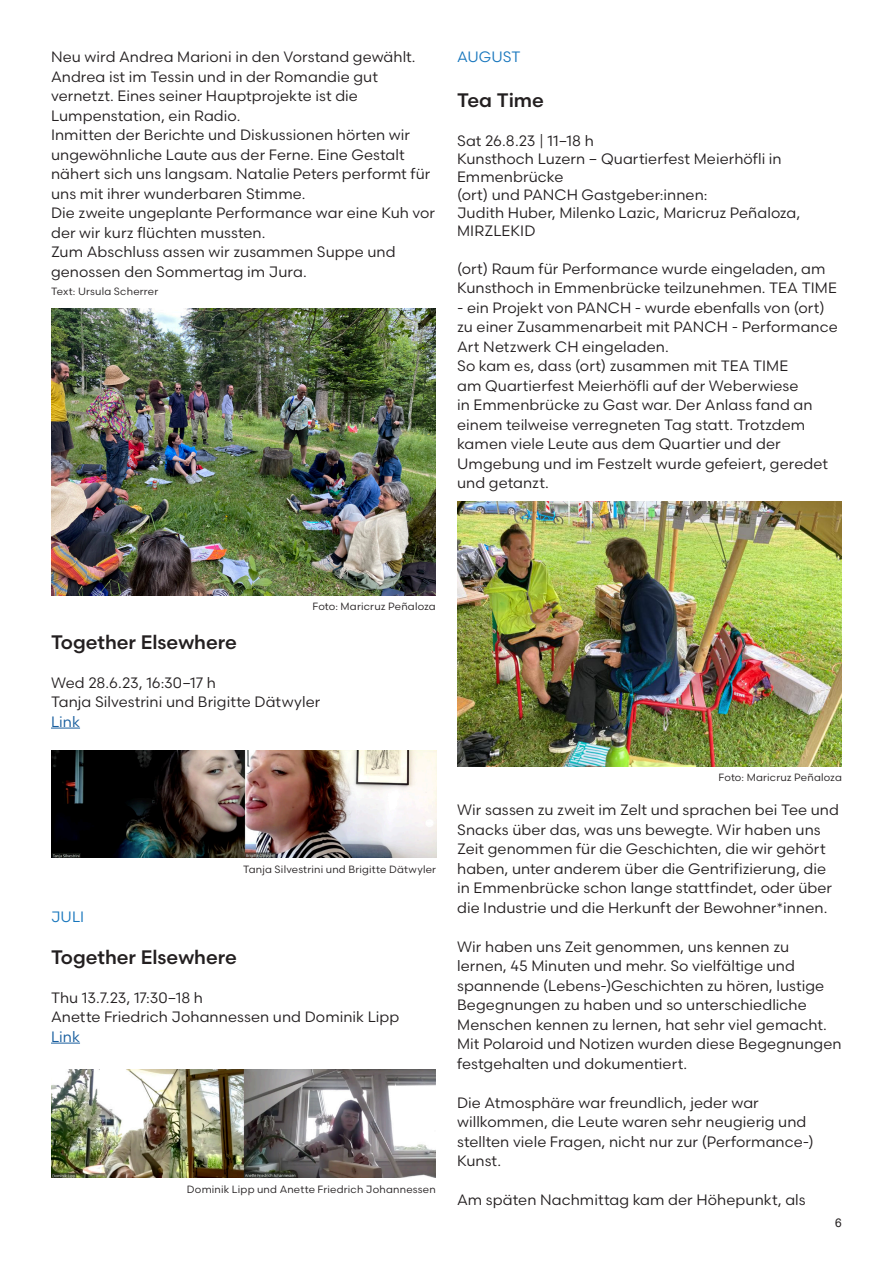
<style>
.page{position:relative;width:893px;height:1263px;background:#fff}
.page>*{position:absolute;margin:0;border:0;box-sizing:border-box;transform-origin:0 0}
.Fliesstext{font:500 19.5px "Scandia";color:#231f20}
.Fliesstext-2{font:15px/19.5px "Scandia";letter-spacing:.005em;color:#231f20}
.Fliesstext-3{font:15px "Scandia";color:#1776bd}
.Fliesstext-4{font:15px "Scandia";color:#175d9e}
.t1{font:12px "Arial";color:#231f20}
.Fliesstext-5{font:10.5px "Scandia";letter-spacing:.015em;color:#231f20}
</style>
<div class="page">
<svg style="left:51px;top:728px;width:29px;height:1px"></svg>
<svg style="left:51px;top:1043px;width:29px;height:1px"></svg>
<img style="left:457px;top:502px;width:385px;height:264px">
<img style="left:51px;top:309px;width:385px;height:286px">
<img style="left:51px;top:750px;width:385px;height:108px">
<img style="left:51px;top:1070px;width:385px;height:107px">
<p class="Fliesstext-2" style="left:51px;top:47px;width:366px">Neu wird Andrea Marioni in den Vorstand gewählt.<br>Andrea ist im Tessin und in der Romandie gut vernetzt. Eines seiner Hauptprojekte ist die Lumpenstation, ein Radio.</p>
<p class="Fliesstext-2" style="left:51px;top:125px;width:381px">Inmitten der Berichte und Diskussionen hörten wir ungewöhnliche Laute aus der Ferne. Eine Gestalt nähert sich uns langsam. Natalie Peters performt für uns mit ihrer wunderbaren Stimme.</p>
<p class="Fliesstext-2" style="left:51px;top:203px;width:386px">Die zweite ungeplante Performance war eine Kuh vor der wir kurz flüchten mussten.</p>
<p class="Fliesstext-2" style="left:51px;top:242px;width:346px">Zum Abschluss assen wir zusammen Suppe und genossen den Sommertag im Jura.</p>
<p class="Fliesstext-5" style="left:51px;top:285px;width:109px">Text: Ursula Scherrer</p>
<p class="Fliesstext-3" style="left:457px;top:48px;width:65px">AUGUST</p>
<p class="Fliesstext" style="left:457px;top:88px;width:88px">Tea Time</p>
<p class="Fliesstext-2" style="left:457px;top:131px;width:138px">Sat 26.8.23 | 11–18 h</p>
<p class="Fliesstext-2" style="left:457px;top:150px;width:326px;line-height:18px">Kunsthoch Luzern – Quartierfest Meierhöfli in<br>Emmenbrücke</p>
<p class="Fliesstext-2" style="left:457px;top:185px;width:252px">(ort) und PANCH Gastgeber:innen:</p>
<p class="Fliesstext-2" style="left:457px;top:204px;width:345px;line-height:18px">Judith Huber, Milenko Lazic, Maricruz Peñaloza,<br>MIRZLEKID</p>
<p class="Fliesstext-2" style="left:457px;top:259px;width:381px">(ort) Raum für Performance wurde eingeladen, am<br>Kunsthoch in Emmenbrücke teilzunehmen. TEA TIME</p>
<p class="Fliesstext-2" style="left:457px;top:298px;width:382px">- ein Projekt von PANCH - wurde ebenfalls von (ort) zu einer Zusammenarbeit mit PANCH - Performance<br>Art Netzwerk CH eingeladen.</p>
<p class="Fliesstext-2" style="left:457px;top:356px;width:372px">So kam es, dass (ort) zusammen mit TEA TIME<br>am Quartierfest Meierhöfli auf der Weberwiese<br>in Emmenbrücke zu Gast war. Der Anlass fand an einem teilweise verregneten Tag statt. Trotzdem kamen viele Leute aus dem Quartier und der Umgebung und im Festzelt wurde gefeiert, geredet und getanzt.</p>
<p class="Fliesstext-5" style="left:312px;top:600px;width:125px">Foto: Maricruz Peñaloza</p>
<p class="Fliesstext" style="left:51px;top:630px;width:187px">Together Elsewhere</p>
<p class="Fliesstext-2" style="left:51px;top:673px;width:166px">Wed 28.6.23, 16:30–17 h</p>
<p class="Fliesstext-2" style="left:51px;top:692px;width:271px">Tanja Silvestrini und Brigitte Dätwyler</p>
<p class="Fliesstext-4" style="left:51px;top:712px;width:31px">Link</p>
<p class="Fliesstext-5" style="left:243px;top:863px;width:194px">Tanja Silvestrini und Brigitte Dätwyler</p>
<p class="Fliesstext-3" style="left:51px;top:907px;width:35px">JULI</p>
<p class="Fliesstext" style="left:51px;top:945px;width:187px">Together Elsewhere</p>
<p class="Fliesstext-2" style="left:51px;top:988px;width:154px">Thu 13.7.23, 17:30–18 h</p>
<p class="Fliesstext-2" style="left:51px;top:1007px;width:350px">Anette Friedrich Johannessen und Dominik Lipp</p>
<p class="Fliesstext-4" style="left:51px;top:1027px;width:31px">Link</p>
<p class="Fliesstext-5" style="left:187px;top:1182px;width:250px">Dominik Lipp und Anette Friedrich Johannessen</p>
<p class="Fliesstext-5" style="left:718px;top:771px;width:125px">Foto: Maricruz Peñaloza</p>
<p class="Fliesstext-2" style="left:457px;top:800px;width:383px">Wir sassen zu zweit im Zelt und sprachen bei Tee und Snacks über das, was uns bewegte. Wir haben uns Zeit genommen für die Geschichten, die wir gehört haben, unter anderem über die Gentrifizierung, die in Emmenbrücke schon lange stattfindet, oder über die Industrie und die Herkunft der Bewohner*innen.</p>
<p class="Fliesstext-2" style="left:457px;top:937px;width:386px">Wir haben uns Zeit genommen, uns kennen zu lernen, 45 Minuten und mehr. So vielfältige und spannende (Lebens-)Geschichten zu hören, lustige Begegnungen zu haben und so unterschiedliche Menschen kennen zu lernen, hat sehr viel gemacht.<br>Mit Polaroid und Notizen wurden diese Begegnungen festgehalten und dokumentiert.</p>
<p class="Fliesstext-2" style="left:457px;top:1093px;width:358px">Die Atmosphäre war freundlich, jeder war willkommen, die Leute waren sehr neugierig und stellten viele Fragen, nicht nur zur (Performance-)<br>Kunst.</p>
<p class="Fliesstext-2" style="left:457px;top:1190px;width:350px">Am späten Nachmittag kam der Höhepunkt, als</p>
<p class="t1" style="left:835px;top:1215px;width:8px">6</p>
</div>
